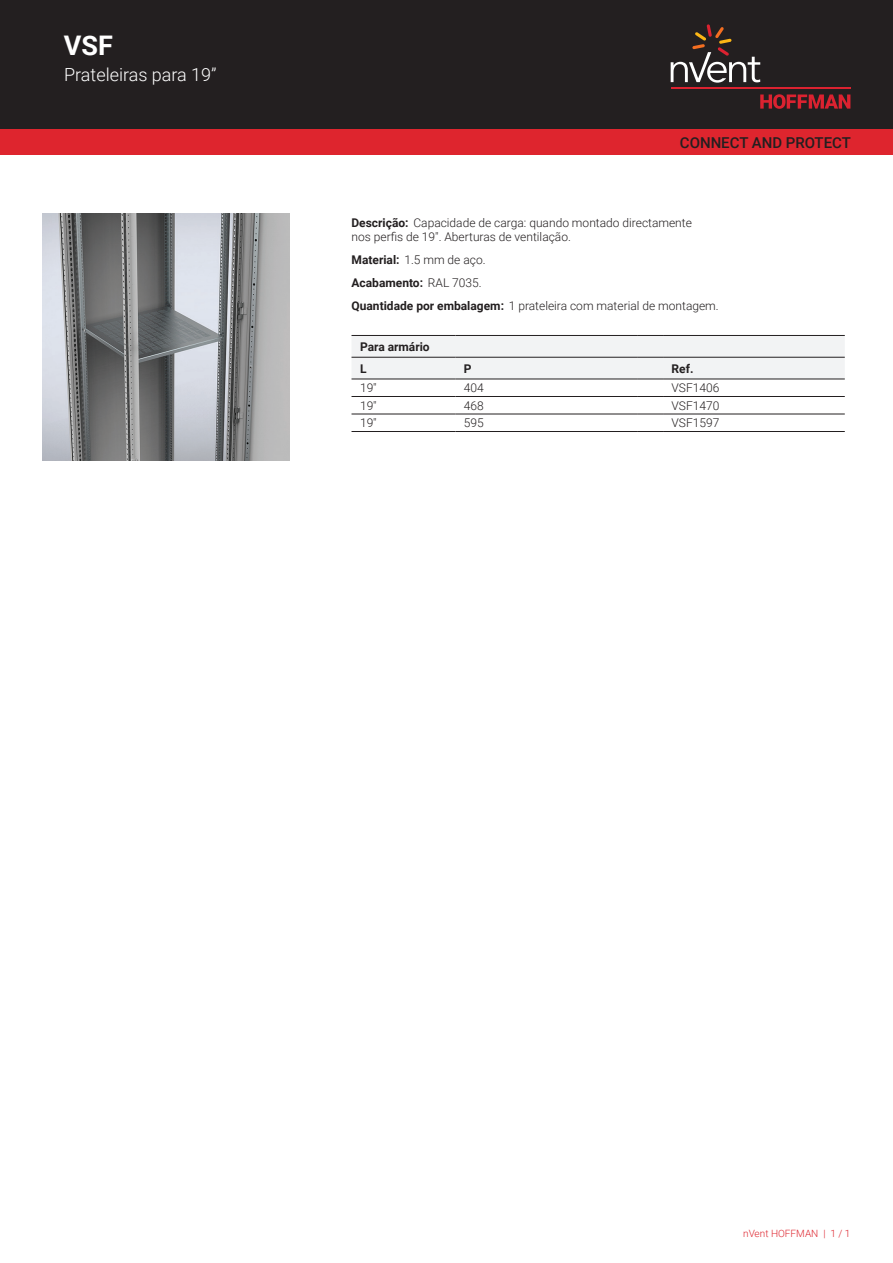
<style>
.page{position:relative;width:893px;height:1263px;background:#fff}
.page>*{position:absolute;margin:0;border:0;box-sizing:border-box;transform-origin:0 0}
.t1{font:700 27px "Roboto";color:#fff}
.t2{font:300 18px "Roboto";color:#fff}
.t3{font:500 15px "Roboto";color:#231f20}
.t4{font:300 12px/23px "Roboto";color:#231f20}
.t5{font:700 12px/21.8px "Roboto";color:#231f20}
.t6{font:300 10.05px "Roboto";color:#de252e}
.s1{font-weight:700}
</style>
<div class="page">
<div style="left:0;top:0;width:893px;height:129px;background:#231f20"></div>
<svg style="left:760px;top:94px;width:90px;height:15px"></svg>
<hr style="left:671px;top:88px;width:179px;height:1px;background:#db2230">
<svg style="left:671px;top:24px;width:89px;height:59px"></svg>
<div style="left:0;top:129px;width:893px;height:26px;background:#de252e"></div>
<hr style="left:351px;top:396px;width:104px;height:1px;background:#231f20">
<hr style="left:455px;top:396px;width:182px;height:1px;background:#231f20">
<svg style="left:637px;top:396px;width:26px;height:1px"></svg>
<hr style="left:663px;top:396px;width:182px;height:1px;background:#231f20">
<hr style="left:351px;top:414px;width:104px;height:1px;background:#231f20">
<hr style="left:455px;top:414px;width:182px;height:1px;background:#231f20">
<svg style="left:637px;top:414px;width:26px;height:1px"></svg>
<hr style="left:663px;top:414px;width:182px;height:1px;background:#231f20">
<hr style="left:351px;top:431px;width:104px;height:1px;background:#231f20">
<hr style="left:455px;top:431px;width:182px;height:1px;background:#231f20">
<svg style="left:637px;top:431px;width:26px;height:1px"></svg>
<hr style="left:663px;top:431px;width:182px;height:1px;background:#231f20">
<svg style="left:351px;top:335px;width:494px;height:45px"></svg>
<hr style="left:663px;top:379px;width:182px;height:1px;background:#231f20">
<img style="left:43px;top:213px;width:246px;height:247px">
<h1 class="t1" style="left:64px;top:27px;width:51px">VSF</h1>
<h2 class="t2" style="left:64px;top:62px;width:154px">Prateleiras para 19”</h2>
<p class="t3" style="left:680px;top:132px;width:173px">CONNECT AND PROTECT</p>
<p class="t4" style="left:351px;top:215px;width:342px;line-height:14.4px"><span class="s1">Descrição:</span> Capacidade de carga: quando montado directamente nos perfis de 19". Aberturas de ventilação.</p>
<p class="t4" style="left:351px;top:248px;width:369px"><span class="s1">Material:</span> 1.5 mm de aço.<br><span class="s1">Acabamento:</span> RAL 7035.<br><span class="s1">Quantidade por embalagem:</span> 1 prateleira com material de montagem.</p>
<p class="t5" style="left:360px;top:335px;width:71px">Para armário<br>L</p>
<p class="t5" style="left:464px;top:357px;width:9px">P</p>
<p class="t5" style="left:672px;top:357px;width:23px">Ref.</p>
<p class="t4" style="left:360px;top:376px;width:18px">19"</p>
<p class="t4" style="left:464px;top:376px;width:21px">404</p>
<p class="t4" style="left:672px;top:376px;width:49px">VSF1406</p>
<p class="t4" style="left:360px;top:394px;width:18px">19"</p>
<p class="t4" style="left:464px;top:394px;width:21px">468</p>
<p class="t4" style="left:672px;top:394px;width:49px">VSF1470</p>
<p class="t4" style="left:360px;top:411px;width:18px">19"</p>
<p class="t4" style="left:464px;top:411px;width:21px">595</p>
<p class="t4" style="left:672px;top:411px;width:49px">VSF1597</p>
<p class="t6" style="left:743px;top:1226px;width:109px">nVent HOFFMAN | 1 / 1</p>
</div>
